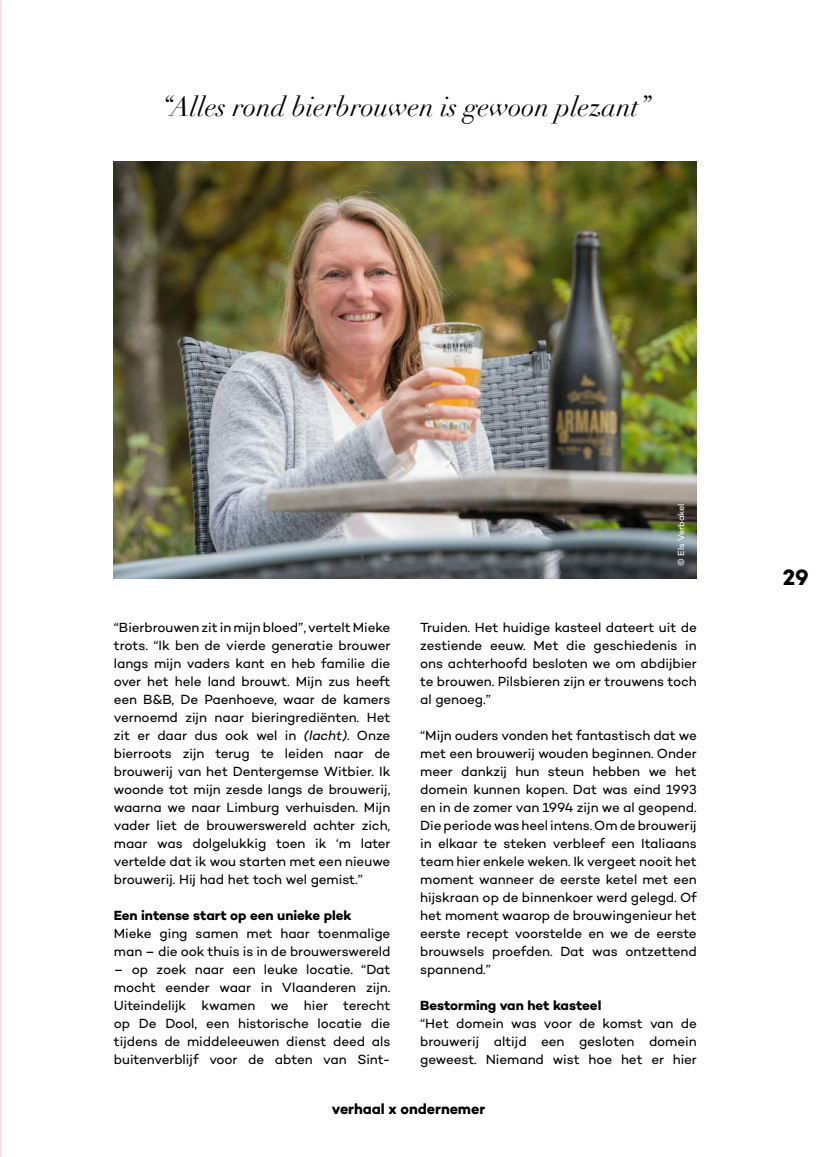
<style>
.page{position:relative;width:817px;height:1157px;background:#fff}
.page>*{position:absolute;margin:0;border:0;box-sizing:border-box;transform-origin:0 0}
.t1{font:27px "font 00000000225 b 456 d";color:#000}
.t2{font:700 22.5px "Campton";color:#000}
.t3{font:700 15px "Campton";letter-spacing:-.005em;color:#000}
.t4{font:13.5px/18px "Campton";letter-spacing:-.005em;color:#000;text-align:justify}
.t5{font:700 13.5px "Campton";letter-spacing:-.005em;color:#000}
.t6{font:9px "Campton";letter-spacing:-.005em;color:#fff}
.s1{font-style:italic}
</style>
<div class="page">
<img style="left:114px;top:162px;width:582px;height:416px">
<h1 class="t1" style="left:161px;top:91px;width:491px">“Alles rond bierbrouwen is gewoon plezant”</h1>
<p class="t6" style="left:675px;top:566px;width:64px;rotate:-90deg">© Els Verbakel</p>
<p class="t4" style="left:420px;top:618px;width:278px">Truiden. Het huidige kasteel dateert uit de zestiende eeuw. Met die geschiedenis in ons achterhoofd besloten we om abdijbier te brouwen. Pilsbieren zijn er trouwens toch al genoeg.”</p>
<p class="t4" style="left:420px;top:726px;width:278px">“Mijn ouders vonden het fantastisch dat we met een brouwerij wouden beginnen. Onder meer dankzij hun steun hebben we het domein kunnen kopen. Dat was eind 1993 en in de zomer van 1994 zijn we al geopend.<br>Die periode was heel intens. Om de brouwerij in elkaar te steken verbleef een Italiaans team hier enkele weken. Ik vergeet nooit het moment wanneer de eerste ketel met een hijskraan op de binnenkoer werd gelegd. Of het moment waarop de brouwingenieur het eerste recept voorstelde en we de eerste brouwsels proefden. Dat was ontzettend spannend.”</p>
<p class="t5" style="left:420px;top:996px;width:183px">Bestorming van het kasteel</p>
<p class="t4" style="left:420px;top:1014px;width:278px">“Het domein was voor de komst van de brouwerij altijd een gesloten domein geweest. Niemand wist hoe het er hier</p>
<p class="t3" style="left:332px;top:1099px;width:155px">verhaal x ondernemer</p>
<p class="t4" style="left:114px;top:618px;width:278px">“Bierbrouwen zit in mijn bloed”, vertelt Mieke trots. “Ik ben de vierde generatie brouwer langs mijn vaders kant en heb familie die over het hele land brouwt. Mijn zus heeft een B&amp;B, De Paenhoeve, waar de kamers vernoemd zijn naar bieringrediënten. Het zit er daar dus ook wel in <span class="s1">(lacht)</span>. Onze bierroots zijn terug te leiden naar de brouwerij van het Dentergemse Witbier. Ik woonde tot mijn zesde langs de brouwerij, waarna we naar Limburg verhuisden. Mijn vader liet de brouwerswereld achter zich, maar was dolgelukkig toen ik ‘m later vertelde dat ik wou starten met een nieuwe brouwerij. Hij had het toch wel gemist.”</p>
<p class="t5" style="left:114px;top:907px;width:239px">Een intense start op een unieke plek</p>
<p class="t4" style="left:114px;top:924px;width:278px">Mieke ging samen met haar toenmalige man – die ook thuis is in de brouwerswereld</p>
<p class="t4" style="left:114px;top:960px;width:278px">– op zoek naar een leuke locatie. “Dat mocht eender waar in Vlaanderen zijn.<br>Uiteindelijk kwamen we hier terecht op De Dool, een historische locatie die tijdens de middeleeuwen dienst deed als buitenverblijf voor de abten van Sint-</p>
<h2 class="t2" style="left:782px;top:563px;width:28px">29</h2>
</div>
